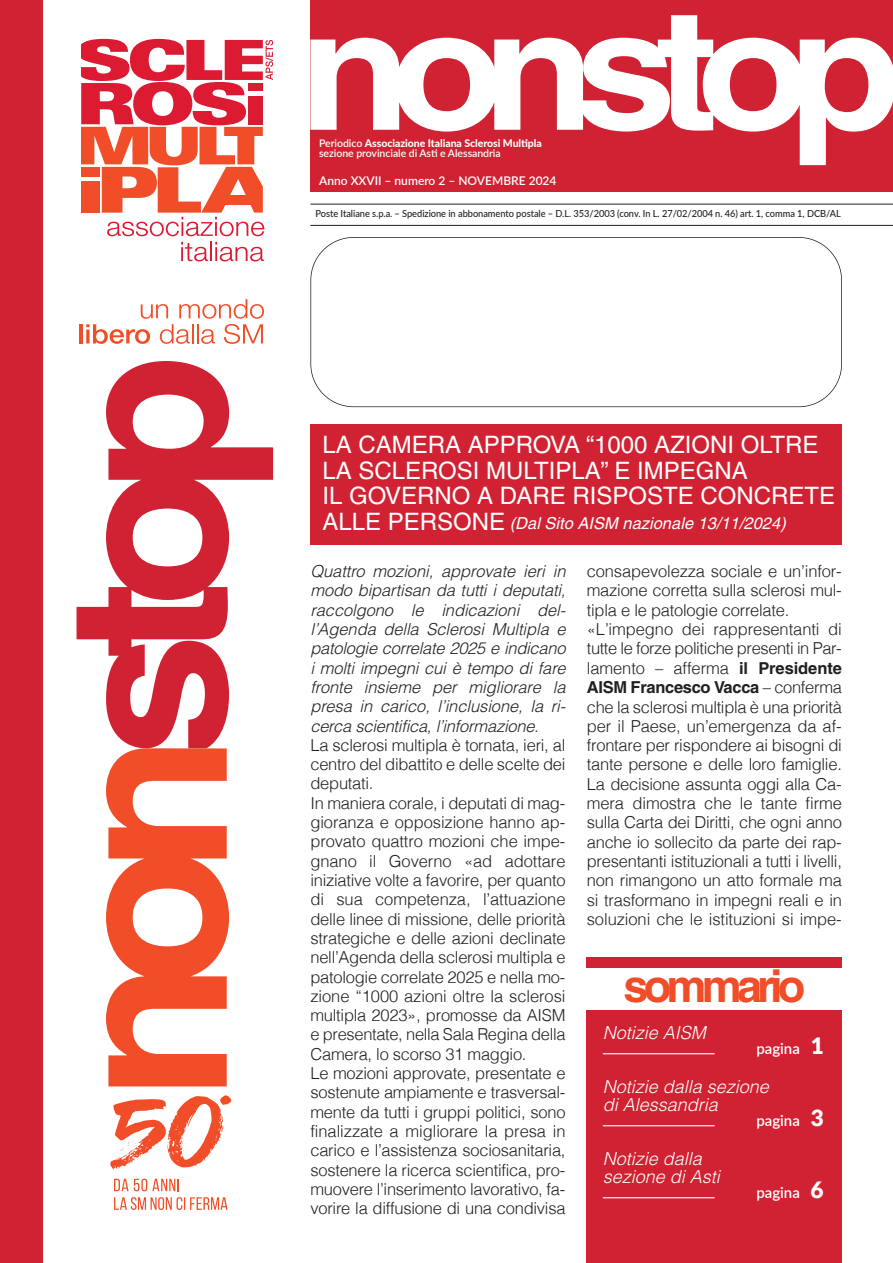
<style>
.page{position:relative;width:893px;height:1263px;background:#fff}
.page>*{position:absolute;margin:0;border:0;box-sizing:border-box;transform-origin:0 0}
.t1{font:700 45px "Helvetica";letter-spacing:-.105em;color:#f04d28}
.t2{font:24px/25.5px "Helvetica";color:#fff}
.t3{font:italic 300 18px/18px "Helvetica";color:#fff}
.t4{font:300 16.5px/19.4px "Helvetica";letter-spacing:-.015em;color:#231f20;text-align:justify}
.t5{font:italic 300 16.5px/19.4px "Helvetica";color:#231f20;text-align:justify}
.t6{font:italic 16.5px "Helvetica";color:#fff}
.t7{font:600 15px "Lato";color:#fff}
.t8{font:600 12px "Lato";color:#fff}
.t9{font:800 10.5px "Lato";letter-spacing:-.005em;color:#fff}
.t10{font:600 10.5px "Lato";letter-spacing:-.005em;color:#fff}
.t11{font:500 9.75px "Lato";letter-spacing:-.005em;color:#231f20;scale:.95 1}
.s1{font-weight:600}
.s2{font-style:normal;font-size:24px}
.s3{font-weight:700}
.s4{font-weight:900;font-size:22.5px}
</style>
<div class="page">
<div style="left:587px;top:958px;width:255px;height:305px;background:#d12233"></div>
<div style="left:587px;top:968px;width:255px;height:41px;background:#fff"></div>
<div style="left:310px;top:0;width:583px;height:191px;background:#d12233"></div>
<div style="left:0;top:0;width:43px;height:1263px;background:#d12233"></div>
<svg style="left:310px;top:15px;width:583px;height:150px"></svg>
<div style="left:310px;top:237px;width:532px;height:170px;border:2px solid #231f20;border-radius:43px"></div>
<hr style="left:310px;top:204px;width:583px;height:1px;background:#231f20">
<hr style="left:310px;top:225px;width:583px;height:1px;background:#231f20">
<hr style="left:603px;top:1053px;width:112px;height:1px;background:#fff">
<hr style="left:603px;top:1125px;width:112px;height:1px;background:#fff">
<hr style="left:603px;top:1197px;width:112px;height:1px;background:#fff">
<div style="left:310px;top:424px;width:532px;height:120px;background:#d12233"></div>
<svg style="left:77px;top:361px;width:196px;height:387px"></svg>
<svg style="left:106px;top:748px;width:123px;height:338px"></svg>
<svg style="left:114px;top:1179px;width:14px;height:12px"></svg>
<svg style="left:134px;top:1178px;width:45px;height:13px"></svg>
<svg style="left:114px;top:1197px;width:113px;height:13px"></svg>
<svg style="left:110px;top:1095px;width:121px;height:74px"></svg>
<hr style="left:79px;top:324px;width:4px;height:19px;background:#f04d28">
<svg style="left:86px;top:299px;width:178px;height:45px"></svg>
<svg style="left:181px;top:242px;width:83px;height:19px"></svg>
<svg style="left:81px;top:39px;width:192px;height:197px"></svg>
<p class="t9" style="left:319px;top:136px;width:224px"><span class="s1">Periodico</span> Associazione Italiana Sclerosi Multipla</p>
<p class="t10" style="left:319px;top:147px;width:183px">sezione provinciale di Asti e Alessandria</p>
<p class="t8" style="left:319px;top:173px;width:239px">Anno XXVII – numero 2 – NOVEMBRE 2024</p>
<p class="t11" style="left:316px;top:207px;width:554px">Poste Italiane s.p.a. – Spedizione in abbonamento postale – D.L. 353/2003 (conv. In L. 27/02/2004 n. 46) art. 1, comma 1, DCB/AL</p>
<p class="t2" style="left:322px;top:434px;width:497px">LA CAMERA APPROVA “1000 AZIONI OLTRE<br>LA SCLEROSI MULTIPLA” E IMPEGNA</p>
<p class="t2" style="left:322px;top:485px;width:514px">IL GOVERNO A DARE RISPOSTE CONCRETE</p>
<p class="t6" style="left:322px;top:518px;width:468px"><span class="s2">A L L E P E R S O N E</span> (Dal Sito AISM nazionale 13/11/2024)</p>
<p class="t5" style="left:310px;top:563px;width:260px">Quattro mozioni, approvate ieri in modo bipartisan da tutti i deputati, raccolgono le indicazioni del&shy;l’Agenda della Sclerosi Multipla e patologie correlate 2025 e indicano i molti impegni cui è tempo di fare fronte insieme per migliorare la presa in carico, l’inclusione, la ri&shy;cerca scientifica,l’informazione.</p>
<p class="t4" style="left:310px;top:737px;width:257px">La sclerosi multipla è tornata, ieri, al centro del dibattito e delle scelte dei deputati.</p>
<p class="t4" style="left:310px;top:795px;width:257px">In maniera corale, i deputati di mag&shy;gioranza e opposizione hanno ap&shy;provato quattro mozioni che impe&shy;gnano il Governo «ad adottare iniziative volte a favorire, per quanto di sua competenza, l’attuazione delle linee di missione, delle priorità strategiche e delle azioni declinate nell’Agenda della sclerosi multipla e patologie correlate 2025 e nella mo&shy;zione “1000 azioni oltre la sclerosi multipla 2023», promosse da AISM e presentate, nella Sala Regina della Camera, lo scorso 31 maggio.</p>
<p class="t4" style="left:310px;top:1065px;width:257px">Le mozioni approvate, presentate e sostenute ampiamente e trasversal&shy;mente da tutti i gruppi politici, sono finalizzate a migliorare la presa in carico e l’assistenza sociosanitaria, sostenere la ricerca scientifica, pro&shy;muovere l’inserimento lavorativo, fa&shy;vorire la diffusione di una condivisa</p>
<p class="t4" style="left:587px;top:563px;width:256px">consapevolezza sociale e un’infor&shy;mazione corretta sulla sclerosi mul&shy;tipla e le patologie correlate.</p>
<p class="t4" style="left:587px;top:621px;width:257px">«L’impegno dei rappresentanti di tutte le forze politiche presenti in Par&shy;lamento – afferma <span class="s3">il Presidente AISM Francesco Vacca</span> – conferma che la sclerosi multipla è una priorità per il Paese, un’emergenza da af&shy;frontare per rispondere ai bisogni di tante persone e delle loro famiglie.<br>La decisione assunta oggi alla Ca&shy;mera dimostra che le tante firme sulla Carta dei Diritti, che ogni anno anche io sollecito da parte dei rap&shy;presentanti istituzionali a tutti i livelli, non rimangono un atto formale ma si trasformano in impegni reali e in soluzioni che le istituzioni si impe-</p>
<p class="t1" style="left:623px;top:970px;width:183px">sommario</p>
<p class="t3" style="left:603px;top:1026px;width:108px">Notizie AISM</p>
<p class="t7" style="left:756px;top:1039px;width:69px">pagina <span class="s4">1</span></p>
<p class="t3" style="left:603px;top:1080px;width:171px">Notizie dalla sezione di Alessandria</p>
<p class="t7" style="left:756px;top:1111px;width:69px">pagina <span class="s4">3</span></p>
<p class="t3" style="left:603px;top:1152px;width:122px">Notizie dalla sezione di Asti</p>
<p class="t7" style="left:756px;top:1183px;width:69px">pagina <span class="s4">6</span></p>
</div>
